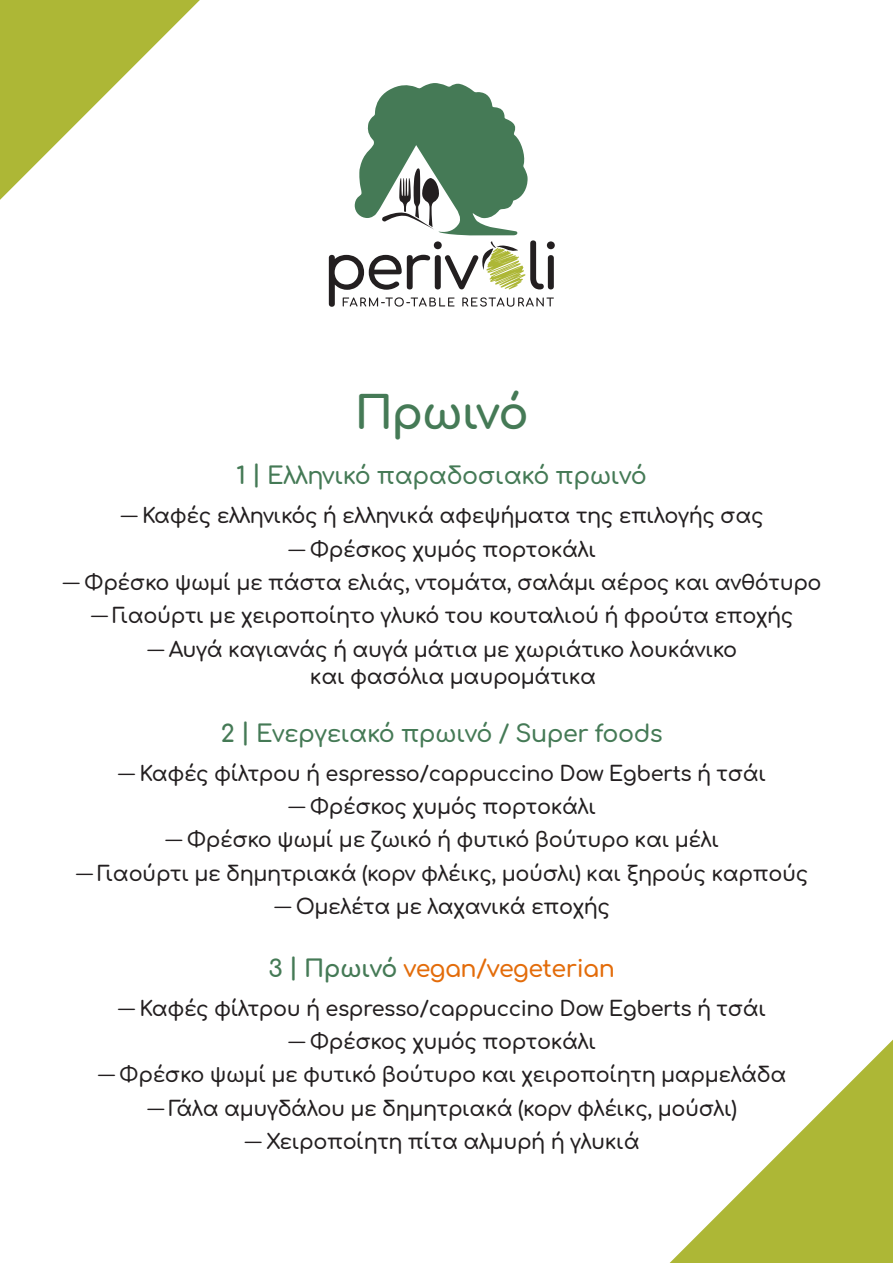
<style>
.page{position:relative;width:893px;height:1263px;background:#fff}
.page>*{position:absolute;margin:0;border:0;box-sizing:border-box;transform-origin:0 0}
.t1{font:700 45px "Comfortaa";letter-spacing:-.03em;color:#457a56}
.t2{font:600 23.7px "Comfortaa";letter-spacing:-.02em;color:#457a56}
.t3{font:600 23.7px "Comfortaa";letter-spacing:-.02em;color:#e36c0a}
.t4{font:600 20.85px/27.8px "Comfortaa";letter-spacing:-.02em;color:#231f20}
.s1{font-weight:700}
.s2{font-weight:700;color:#457a56}
</style>
<div class="page">
<svg style="left:670px;top:1039px;width:223px;height:224px"></svg>
<svg style="left:0;top:0;width:200px;height:200px"></svg>
<svg style="left:329px;top:83px;width:226px;height:224px"></svg>
<p class="t1" style="left:355px;top:372px;width:176px">Πρωινό</p>
<p class="t2" style="left:237px;top:454px;width:412px"><span class="s1">1 |</span> Ελληνικό παραδοσιακό πρωινό</p>
<p class="t4" style="left:120px;top:499px;width:645px">̶ Καφές ελληνικός ή ελληνικά αφεψήματα της επιλογής σας</p>
<p class="t4" style="left:287px;top:533px;width:310px">̶ Φρέσκος χυμός πορτοκάλι</p>
<p class="t4" style="left:62px;top:566px;width:761px">̶ Φρέσκο ψωμί με πάστα ελιάς, ντομάτα, σαλάμι αέρος και ανθότυρο</p>
<p class="t4" style="left:90px;top:599px;width:705px">̶ Γιαούρτι με χειροποίητο γλυκό του κουταλιού ή φρούτα εποχής</p>
<p class="t4" style="left:310px;top:633px;width:429px;text-indent:-164px">̶ Αυγά καγιανάς ή αυγά μάτια με χωριάτικο λουκάνικο και φασόλια μαυρομάτικα</p>
<p class="t2" style="left:221px;top:712px;width:443px"><span class="s1">2 |</span> Ενεργειακό πρωινό / Super foods</p>
<p class="t4" style="left:117px;top:756px;width:650px">̶ Καφές φίλτρου ή espresso/cappuccino Dow Egberts ή τσάι</p>
<p class="t4" style="left:287px;top:790px;width:310px">̶ Φρέσκος χυμός πορτοκάλι</p>
<p class="t4" style="left:164px;top:823px;width:556px">̶ Φρέσκο ψωμί με ζωικό ή φυτικό βούτυρο και μέλι</p>
<p class="t4" style="left:75px;top:856px;width:734px">̶ Γιαούρτι με δημητριακά (κορν φλέικς, μούσλι) και ξηρούς καρπούς</p>
<p class="t4" style="left:273px;top:890px;width:338px">̶ Ομελέτα με λαχανικά εποχής</p>
<p class="t3" style="left:269px;top:947px;width:348px"><span class="s2">3 | Πρωινό</span> vegan/vegeterian</p>
<p class="t4" style="left:117px;top:991px;width:650px">̶ Καφές φίλτρου ή espresso/cappuccino Dow Egberts ή τσάι</p>
<p class="t4" style="left:287px;top:1025px;width:310px">̶ Φρέσκος χυμός πορτοκάλι</p>
<p class="t4" style="left:97px;top:1058px;width:691px">̶ Φρέσκο ψωμί με φυτικό βούτυρο και χειροποίητη μαρμελάδα</p>
<p class="t4" style="left:147px;top:1091px;width:592px">̶ Γάλα αμυγδάλου με δημητριακά (κορν φλέικς, μούσλι)</p>
<p class="t4" style="left:244px;top:1125px;width:397px">̶ Χειροποίητη πίτα αλμυρή ή γλυκιά</p>
</div>
